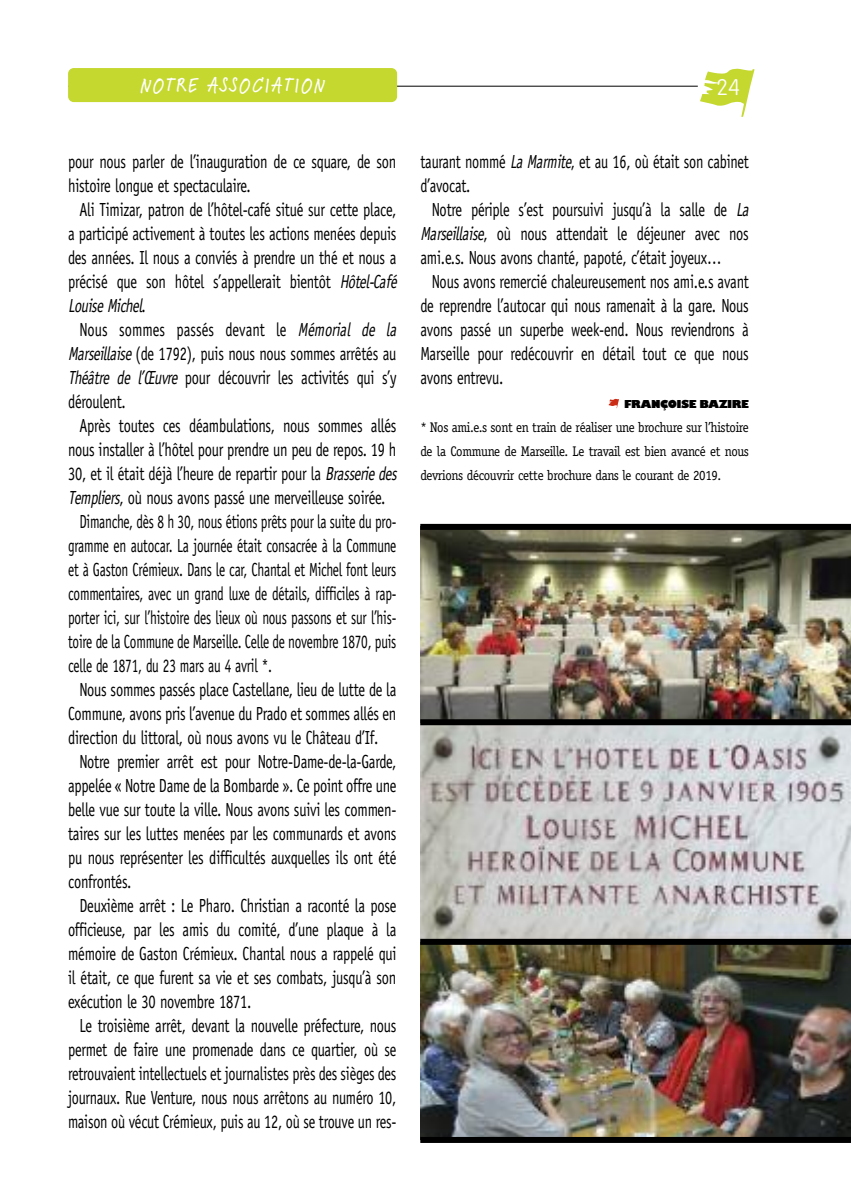
<style>
.page{position:relative;width:851px;height:1191px;background:#fff}
.page>*{position:absolute;margin:0;border:0;box-sizing:border-box;transform-origin:0 0}
.t1{font:500 22px "Feltpen Std";letter-spacing:.075em;color:#fff}
.t2{font:300 22px "Volkswagen";color:#fff}
.t3{font:19px "Officina Sans";letter-spacing:-.015em;color:#000;scale:.76 1}
.t4{font:19px "Officina Sans";letter-spacing:-.015em;color:#000;scale:.7 1}
.t5{font:19px "Officina Sans";letter-spacing:-.015em;color:#000;scale:.75 1}
.t6{font:19px "Officina Sans";letter-spacing:.005em;color:#000;scale:.76 1}
.t7{font:italic 19px "Officina Sans";color:#000;scale:.76 1}
.t8{font:14px/24px "Officina Serif";letter-spacing:-.025em;color:#000;text-align:justify;scale:.92 1}
.t9{font:800 12px "Chantilly UB";color:#000}
.s1{font-style:italic}
.s2{font-style:normal}
</style>
<div class="page">
<svg style="left:700px;top:68px;width:54px;height:49px"></svg>
<hr style="left:68px;top:86px;width:629px;height:1px;background:#000">
<div style="left:68px;top:68px;width:329px;height:34px;background:#c4d82f;border-radius:6px"></div>
<svg style="left:608px;top:399px;width:11px;height:9px"></svg>
<img style="left:420px;top:530px;width:430px;height:189px">
<img style="left:420px;top:944px;width:430px;height:193px">
<svg style="left:420px;top:725px;width:430px;height:213px"></svg>
<div style="left:420px;top:524px;width:430px;height:6px;background:#000"></div>
<div style="left:420px;top:719px;width:430px;height:6px;background:#000"></div>
<div style="left:420px;top:938px;width:430px;height:6px;background:#000"></div>
<div style="left:420px;top:1137px;width:430px;height:6px;background:#000"></div>
<p class="t1" style="left:140px;top:77px;width:186px">NOTRE ASSOCIATION</p>
<p class="t2" style="left:716px;top:75px;width:25px">24</p>
<p class="t3" style="left:68px;top:154px;width:433px">pour nous parler de l’inauguration de ce square, de son</p>
<p class="t3" style="left:68px;top:178px;width:242px">histoire longue et spectaculaire.</p>
<p class="t3" style="left:79px;top:202px;width:418px">Ali Timizar, patron de l’hôtel-café situé sur cette place,</p>
<p class="t3" style="left:68px;top:226px;width:433px">a participé activement à toutes les actions menées depuis</p>
<p class="t3" style="left:68px;top:250px;width:433px">des années. Il nous a conviés à prendre un thé et nous a</p>
<p class="t3" style="left:68px;top:274px;width:437px">précisé que son hôtel s’appellerait bientôt <span class="s1">Hôtel-Café</span></p>
<p class="t7" style="left:68px;top:298px;width:104px">Louise Michel<span class="s2">.</span></p>
<p class="t6" style="left:79px;top:322px;width:422px">Nous sommes passés devant le <span class="s1">Mémorial de la</span></p>
<p class="t3" style="left:68px;top:346px;width:433px"><span class="s1">Marseillaise</span>(de 1792), puis nous nous sommes arrêtés au</p>
<p class="t3" style="left:68px;top:370px;width:433px"><span class="s1">Théâtre de l’Œuvre</span> pour découvrir les activités qui s’y</p>
<p class="t3" style="left:68px;top:394px;width:77px">déroulent.</p>
<p class="t3" style="left:79px;top:418px;width:418px">Après toutes ces déambulations, nous sommes allés</p>
<p class="t3" style="left:68px;top:442px;width:433px">nous installer à l’hôtel pour prendre un peu de repos. 19 h</p>
<p class="t3" style="left:68px;top:466px;width:437px">30, et il était déjà l’heure de repartir pour la <span class="s1">Brasseriedes</span></p>
<p class="t3" style="left:68px;top:490px;width:419px"><span class="s1">Templiers</span>, où nous avons passé une merveilleuse soirée.</p>
<p class="t4" style="left:79px;top:514px;width:454px">Dimanche, dès 8 h 30, nous étions prêts pour la suite du pro-</p>
<p class="t4" style="left:68px;top:538px;width:470px">gramme en autocar. La journée était consacrée à la Commune</p>
<p class="t4" style="left:68px;top:562px;width:470px">et à Gaston Crémieux. Dans le car, Chantal et Michel font leurs</p>
<p class="t4" style="left:68px;top:586px;width:470px">commentaires, avec un grand luxe de détails, difficiles à rap-</p>
<p class="t4" style="left:68px;top:610px;width:470px">porter ici, sur l’histoire des lieux où nous passons et sur l’his-</p>
<p class="t4" style="left:68px;top:634px;width:470px">toire de la Commune de Marseille. Celle de novembre 1870, puis</p>
<p class="t4" style="left:68px;top:658px;width:293px">celle de 1871, du 23 mars au 4 avril *.</p>
<p class="t3" style="left:79px;top:682px;width:418px">Nous sommes passés place Castellane, lieu de lutte de la</p>
<p class="t3" style="left:68px;top:706px;width:433px">Commune, avons pris l’avenue du Prado et sommes allés en</p>
<p class="t3" style="left:68px;top:730px;width:410px">direction du littoral, où nous avons vu le Château d’If.</p>
<p class="t3" style="left:79px;top:754px;width:418px">Notre premier arrêt est pour Notre-Dame-de-la-Garde,</p>
<p class="t3" style="left:68px;top:778px;width:433px">appelée « Notre Dame de la Bombarde ». Ce point offre une</p>
<p class="t3" style="left:68px;top:802px;width:433px">belle vue sur toute la ville. Nous avons suivi les commen-</p>
<p class="t3" style="left:68px;top:826px;width:433px">taires sur les luttes menées par les communards et avons</p>
<p class="t3" style="left:68px;top:850px;width:433px">pu nous représenter les difficultés auxquelles ils ont été</p>
<p class="t3" style="left:68px;top:874px;width:85px">confrontés.</p>
<p class="t3" style="left:79px;top:898px;width:418px">Deuxième arrêt : Le Pharo. Christian a raconté la pose</p>
<p class="t3" style="left:68px;top:922px;width:433px">officieuse, par les amis du comité, d’une plaque à la</p>
<p class="t3" style="left:68px;top:946px;width:433px">mémoire de Gaston Crémieux. Chantal nous a rappelé qui</p>
<p class="t3" style="left:68px;top:970px;width:433px">il était, ce que furent sa vie et ses combats, jusqu’à son</p>
<p class="t3" style="left:68px;top:994px;width:242px">exécution le 30 novembre 1871.</p>
<p class="t3" style="left:79px;top:1018px;width:418px">Le troisième arrêt, devant la nouvelle préfecture, nous</p>
<p class="t3" style="left:68px;top:1042px;width:433px">permet de faire une promenade dans ce quartier, où se</p>
<p class="t5" style="left:68px;top:1066px;width:439px">retrouvaient intellectuels et journalistes près des sièges des</p>
<p class="t5" style="left:68px;top:1090px;width:439px">journaux. Rue Venture, nous nous arrêtons au numéro 10,</p>
<p class="t5" style="left:68px;top:1114px;width:439px">maison où vécut Crémieux, puis au 12, où se trouve un res-</p>
<p class="t5" style="left:420px;top:154px;width:439px">taurant nommé <span class="s1">La Marmite</span>, et au 16, où était son cabinet</p>
<p class="t5" style="left:420px;top:178px;width:68px">d’avocat.</p>
<p class="t3" style="left:432px;top:202px;width:422px">Notre périple s’est poursuivi jusqu’à la salle de <span class="s1">La</span></p>
<p class="t3" style="left:420px;top:226px;width:433px"><span class="s1">Marseillaise</span>, où nous attendait le déjeuner avec nos</p>
<p class="t3" style="left:420px;top:250px;width:397px">ami.e.s. Nous avons chanté, papoté, c’était joyeux…</p>
<p class="t3" style="left:432px;top:274px;width:418px">Nous avons remercié chaleureusement nos ami.e.s avant</p>
<p class="t3" style="left:420px;top:298px;width:433px">de reprendre l’autocar qui nous ramenait à la gare. Nous</p>
<p class="t3" style="left:420px;top:322px;width:433px">avons passé un superbe week-end. Nous reviendrons à</p>
<p class="t3" style="left:420px;top:346px;width:433px">Marseille pour redécouvrir en détail tout ce que nous</p>
<p class="t3" style="left:420px;top:370px;width:111px">avons entrevu.</p>
<p class="t9" style="left:624px;top:397px;width:126px">FRANÇOISE BAZIRE</p>
<p class="t8" style="left:420px;top:415px;width:358px">* Nos ami.e.s sont en train de réaliser une brochure sur l’histoire de la Commune de Marseille. Le travail est bien avancé et nous devrions découvrir cette brochure dans le courant de 2019.</p>
</div>
